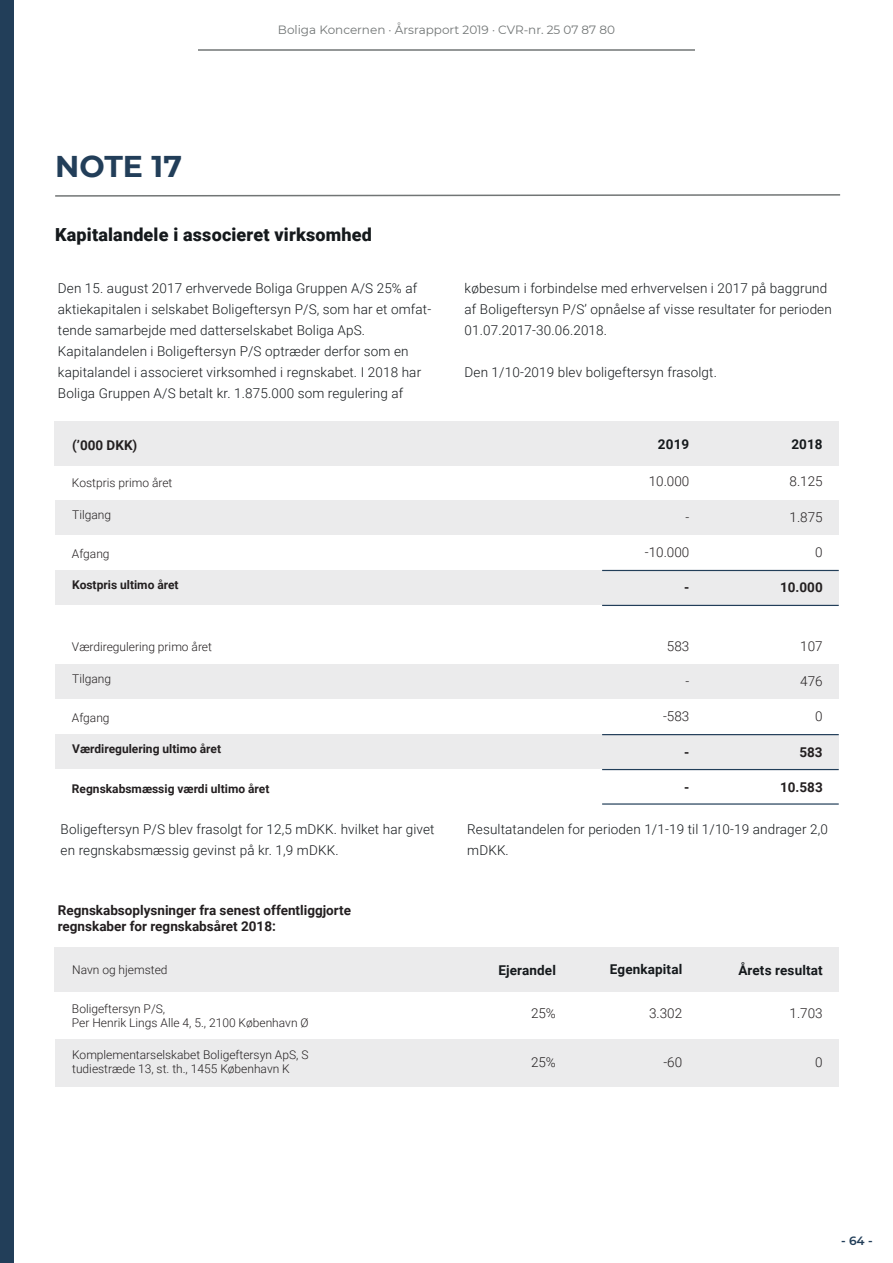
<style>
.page{position:relative;width:893px;height:1263px;background:#fff}
.page>*{position:absolute;margin:0;border:0;box-sizing:border-box;transform-origin:0 0}
.t1{font:700 30px "Montserrat";color:#223e59}
.t2{font:900 18px "Roboto";letter-spacing:.01em;color:#15191c}
.t3{font:300 13.5px/21px "Roboto";letter-spacing:.01em;color:#15191c}
.t4{font:700 13.5px/16.2px "Roboto";color:#231f20}
.t5{font:300 13.5px "Roboto";color:#231f20}
.t6{font:700 13.5px "Roboto";letter-spacing:.01em;color:#15191c}
.t7{font:300 12px/14.4px "Roboto";color:#231f20}
.t8{font:700 12px "Roboto";color:#231f20}
.t9{font:12px "Montserrat";color:#717575}
.t10{font:600 12px "Montserrat";color:#223e59}
</style>
<div class="page">
<hr style="left:198px;top:50px;width:497px;height:1px;background:#717575">
<div style="left:0;top:0;width:14px;height:1263px;background:#223e59"></div>
<div style="left:55px;top:422px;width:784px;height:44px;background:#ebebec"></div>
<div style="left:55px;top:500px;width:784px;height:34px;background:#ebebec"></div>
<svg style="left:55px;top:194px;width:786px;height:3px"></svg>
<div style="left:55px;top:570px;width:784px;height:35px;background:#ebebec"></div>
<hr style="left:602px;top:570px;width:237px;height:1px;background:#223e59">
<hr style="left:602px;top:605px;width:237px;height:1px;background:#223e59">
<div style="left:55px;top:664px;width:784px;height:35px;background:#ebebec"></div>
<div style="left:55px;top:734px;width:784px;height:35px;background:#ebebec"></div>
<hr style="left:602px;top:734px;width:237px;height:1px;background:#223e59">
<hr style="left:602px;top:769px;width:237px;height:1px;background:#223e59">
<div style="left:55px;top:947px;width:784px;height:44px;background:#ebebec"></div>
<div style="left:55px;top:1040px;width:784px;height:47px;background:#ebebec"></div>
<hr style="left:602px;top:803px;width:237px;height:2px;background:#223e59">
<h1 class="t1" style="left:55px;top:145px;width:128px">NOTE 17</h1>
<p class="t9" style="left:278px;top:21px;width:339px">Boliga Koncernen · Årsrapport 2019 · CVR-nr. 25 07 87 80</p>
<h2 class="t2" style="left:55px;top:222px;width:318px">Kapitalandele i associeret virksomhed</h2>
<p class="t3" style="left:58px;top:277px;width:375px">Den 15. august 2017 erhvervede Boliga Gruppen A/S 25% af aktiekapitalen i selskabet Boligeftersyn P/S, som har et omfat&shy;tende samarbejde med datterselskabet Boliga ApS.<br>Kapitalandelen i Boligeftersyn P/S optræder derfor som en kapitalandel i associeret virksomhed i regnskabet. I 2018 har Boliga Gruppen A/S betalt kr. 1.875.000 som regulering af</p>
<p class="t3" style="left:465px;top:277px;width:369px">købesum i forbindelse med erhvervelsen i 2017 på baggrund af Boligeftersyn P/S’ opnåelse af visse resultater for perioden<br>01.07.2017-30.06.2018.</p>
<p class="t3" style="left:465px;top:361px;width:254px">Den 1/10-2019 blev boligeftersyn frasolgt.</p>
<p class="t4" style="left:72px;top:436px;width:67px">(’000 DKK)</p>
<p class="t6" style="left:658px;top:435px;width:33px">2019</p>
<p class="t6" style="left:791px;top:435px;width:33px">2018</p>
<p class="t7" style="left:72px;top:475px;width:102px">Kostpris primo året</p>
<p class="t7" style="left:72px;top:507px;width:40px">Tilgang</p>
<p class="t5" style="left:649px;top:472px;width:42px">10.000</p>
<p class="t5" style="left:790px;top:472px;width:35px">8.125</p>
<p class="t5" style="left:685px;top:508px;width:5px">-</p>
<p class="t5" style="left:790px;top:508px;width:35px">1.875</p>
<p class="t7" style="left:72px;top:546px;width:39px">Afgang</p>
<p class="t5" style="left:645px;top:542px;width:46px">-10.000</p>
<p class="t5" style="left:815px;top:542px;width:9px">0</p>
<p class="t4" style="left:684px;top:579px;width:7px">-</p>
<p class="t4" style="left:780px;top:579px;width:44px">10.000</p>
<p class="t8" style="left:72px;top:576px;width:108px">Kostpris ultimo året</p>
<p class="t7" style="left:72px;top:639px;width:142px">Værdiregulering primo året</p>
<p class="t5" style="left:667px;top:636px;width:24px">583</p>
<p class="t5" style="left:800px;top:636px;width:24px">107</p>
<p class="t5" style="left:685px;top:672px;width:5px">-</p>
<p class="t5" style="left:800px;top:672px;width:24px">476</p>
<p class="t7" style="left:72px;top:671px;width:40px">Tilgang</p>
<p class="t7" style="left:72px;top:710px;width:39px">Afgang</p>
<p class="t5" style="left:663px;top:707px;width:28px">-583</p>
<p class="t5" style="left:815px;top:707px;width:9px">0</p>
<p class="t4" style="left:684px;top:743px;width:7px">-</p>
<p class="t4" style="left:799px;top:743px;width:25px">583</p>
<p class="t8" style="left:72px;top:780px;width:199px">Regnskabsmæssig værdi ultimo året</p>
<p class="t4" style="left:684px;top:779px;width:7px">-</p>
<p class="t4" style="left:780px;top:779px;width:44px">10.583</p>
<p class="t8" style="left:72px;top:740px;width:150px">Værdiregulering ultimo året</p>
<p class="t3" style="left:61px;top:818px;width:375px">Boligeftersyn P/S blev frasolgt for 12,5 mDKK. hvilket har givet en regnskabsmæssig gevinst på kr. 1,9 mDKK.</p>
<p class="t3" style="left:467px;top:818px;width:362px">Resultatandelen for perioden 1/1-19 til 1/10-19 andrager 2,0 mDKK.</p>
<p class="t4" style="left:58px;top:901px;width:295px">Regnskabsoplysninger fra senest offentliggjorte regnskaber for regnskabsåret 2018:</p>
<p class="t7" style="left:72px;top:962px;width:97px">Navn og hjemsted</p>
<p class="t6" style="left:610px;top:960px;width:74px">Egenkapital</p>
<p class="t6" style="left:738px;top:960px;width:86px">Årets resultat</p>
<p class="t6" style="left:498px;top:960px;width:59px">Ejerandel</p>
<p class="t5" style="left:531px;top:1004px;width:26px">25%</p>
<p class="t5" style="left:531px;top:1053px;width:26px">25%</p>
<p class="t7" style="left:72px;top:1001px;width:238px">Boligeftersyn P/S,<br>Per Henrik Lings Alle 4, 5., 2100 København Ø</p>
<p class="t5" style="left:649px;top:1003px;width:35px">3.302</p>
<p class="t5" style="left:790px;top:1004px;width:35px">1.703</p>
<p class="t5" style="left:663px;top:1052px;width:20px">-60</p>
<p class="t5" style="left:815px;top:1053px;width:9px">0</p>
<p class="t7" style="left:72px;top:1047px;width:238px">Komplementarselskabet Boligeftersyn ApS, S tudiestræde 13, st. th., 1455 København K</p>
<p class="t10" style="left:841px;top:1232px;width:33px">- 64 -</p>
</div>
